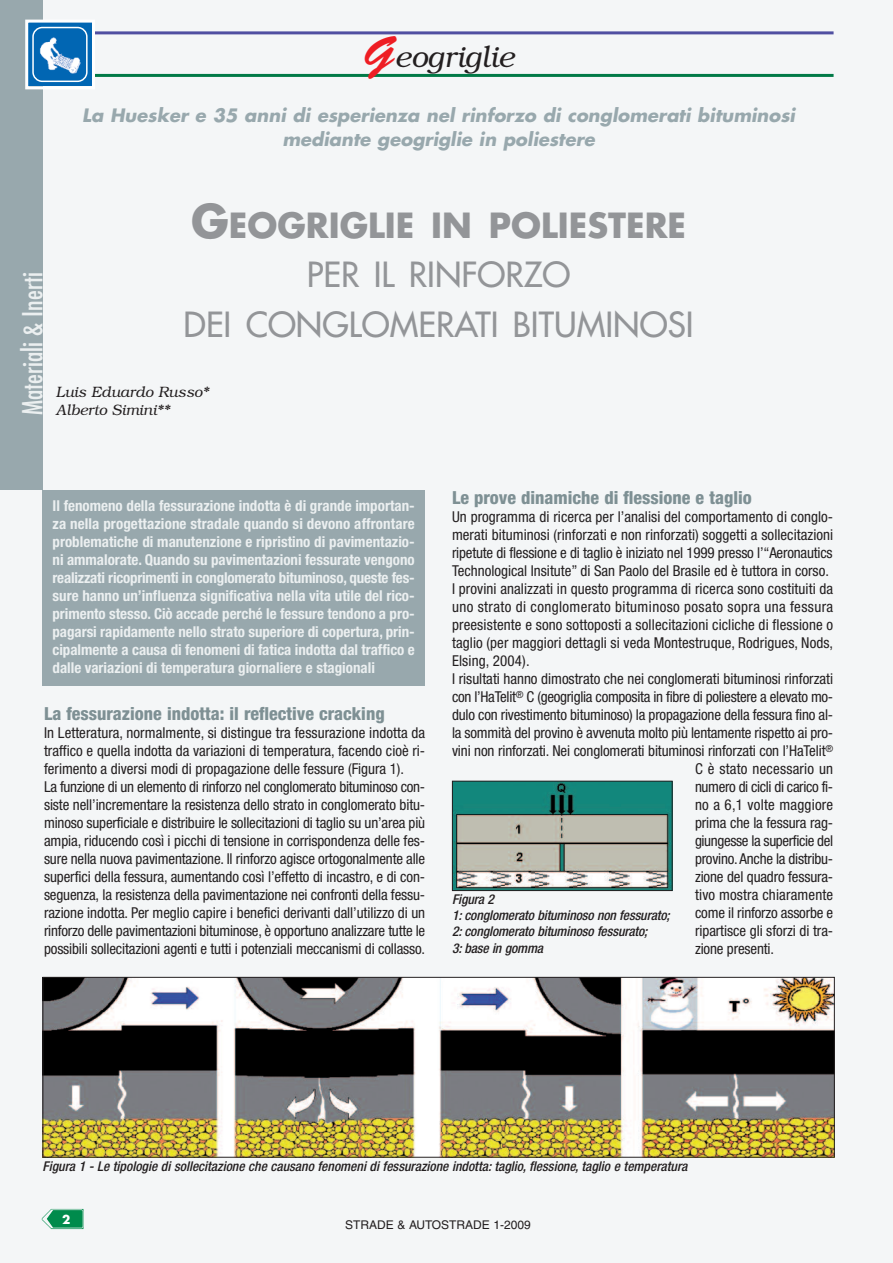
<style>
.page{position:relative;width:893px;height:1263px;background:#f4f6f7}
.page>*{position:absolute;margin:0;border:0;box-sizing:border-box;transform-origin:0 0}
.t1{font:33.75px/49.5px "Futura";color:#939598;text-align:center}
.t2{font:italic 300 30px "Bookman";color:#231f20}
.t3{font:condensed 27px "Futura";color:#ebeff0}
.t4{font:italic 700 18px/23.4px "Futura";color:#98a8ad;text-align:center}
.t5{font:800 condensed 18px "Helvetica Neue";color:#7e9094}
.t6{font:condensed 15px/18px "Helvetica Neue";letter-spacing:-.005em;color:#231f20}
.t7{font:700 condensed 15px/18px "Helvetica Neue";color:#ebeff0;text-align:justify}
.t8{font:condensed 15px "Helvetica Neue";letter-spacing:.025em;color:#231f20}
.t9{font:condensed 15px "Helvetica Neue";letter-spacing:-.025em;color:#231f20}
.t10{font:condensed 15px "Helvetica Neue";letter-spacing:.015em;color:#231f20}
.t11{font:italic 300 15px/18px "Bookman";color:#231f20}
.t12{font:italic 500 condensed 13.5px/16.2px "Helvetica Neue";color:#231f20}
.t13{font:12px "Helvetica";color:#231f20}
.t14{font:700 12px "Futura";color:#fff}
.s1{font-family:"Brush Script";font-weight:400;font-style:normal;font-size:45px;color:#ee1d23}
.s2{font-weight:700;font-size:45px}
.s3{font-weight:700}
</style>
<div class="page">
<img style="left:42px;top:1209px;width:41px;height:20px">
<div style="left:43px;top:490px;width:382px;height:195px;background:#98a8ad"></div>
<hr style="left:44px;top:31px;width:790px;height:3px;background:#504fa1">
<hr style="left:44px;top:74px;width:790px;height:3px;background:#017a47">
<div style="left:0;top:0;width:42px;height:490px;background:#98a8ad"></div>
<div style="left:28px;top:23px;width:64px;height:63px;background:#0166b3"></div>
<div style="left:25px;top:20px;width:70px;height:69px;border:3px solid #fff"></div>
<svg style="left:32px;top:27px;width:56px;height:55px"></svg>
<img style="left:45px;top:979px;width:788px;height:176px">
<div style="left:43px;top:977px;width:792px;height:180px;border:1px solid #231f20"></div>
<img style="left:454px;top:783px;width:217px;height:106px">
<div style="left:452px;top:781px;width:221px;height:110px;border:1px solid #231f20"></div>
<h2 class="t2" style="left:363px;top:40px;width:152px"><span class="s1">G</span>eogriglie</h2>
<p class="t4" style="left:82px;top:105px;width:714px">La Huesker e 35 anni di esperienza nel rinforzo di conglomerati bituminosi mediante geogriglie in poliestere</p>
<h3 class="t3" style="left:20px;top:415px;width:144px;rotate:-90deg">Materiali &amp; Inerti</h3>
<h1 class="t1" style="left:184px;top:203px;width:512px"><span class="s2">G</span><span class="s3">EOGRIGLIE IN POLIESTERE<br></span>PER IL RINFORZO<br>DEI CONGLOMERATI BITUMINOSI</h1>
<p class="t11" style="left:56px;top:383px;width:154px">Luis Eduardo Russo*<br>Alberto Simini**</p>
<p class="t7" style="left:53px;top:498px;width:364px">Il fenomeno della fessurazione indotta è di grande importan&shy;za nella progettazione stradale quando si devono affrontare problematiche di manutenzione e ripristino di pavimentazio&shy;ni ammalorate. Quando su pavimentazioni fessurate vengono realizzati ricoprimenti in conglomerato bituminoso, queste fes&shy;sure hanno un’influenza significativa nella vita utile del rico&shy;primento stesso. Ciò accade perché le fessure tendono a pro&shy;pagarsi rapidamente nello strato superiore di copertura, prin&shy;cipalmente a causa di fenomeni di fatica indotta dal traffico e dalle variazioni di temperatura giornaliere e stagionali</p>
<p class="t5" style="left:44px;top:707px;width:342px">La fessurazione indotta: il reflective cracking</p>
<p class="t6" style="left:44px;top:725px;width:383px">In Letteratura, normalmente, si distingue tra fessurazione indotta da traffico e quella indotta da variazioni di temperatura, facendo cioè ri&shy;ferimento a diversi modi di propagazione delle fessure (Figura 1).<br>La funzione di un elemento di rinforzo nel conglomerato bituminoso con&shy;siste nell’incrementare la resistenza dello strato in conglomerato bitu&shy;minoso superficiale e distribuire le sollecitazioni di taglio su un’area più ampia, riducendo così i picchi di tensione in corrispondenza delle fes&shy;sure nella nuova pavimentazione. Il rinforzo agisce ortogonalmente alle superfici della fessura, aumentando così l’effetto di incastro, e di con&shy;seguenza, la resistenza della pavimentazione nei confronti della fessu&shy;razione indotta. Per meglio capire i benefici derivanti dall’utilizzo di un rinforzo delle pavimentazioni bituminose, è opportuno analizzare tutte le possibili sollecitazioni agenti e tutti i potenziali meccanismi di collasso.</p>
<p class="t5" style="left:452px;top:491px;width:301px">Le prove dinamiche di flessione e taglio</p>
<p class="t6" style="left:452px;top:509px;width:383px">Un programma di ricerca per l’analisi del comportamento di conglo-</p>
<p class="t6" style="left:452px;top:527px;width:383px">merati bituminosi (rinforzati e non rinforzati) soggetti a sollecitazioni</p>
<p class="t6" style="left:452px;top:545px;width:382px">ripetute di flessione e di taglio è iniziato nel 1999 presso l’“Aeronautics</p>
<p class="t6" style="left:452px;top:563px;width:378px">Technological Insitute” di San Paolo del Brasile ed è tuttora in corso.</p>
<p class="t6" style="left:452px;top:581px;width:383px">I provini analizzati in questo programma di ricerca sono costituiti da</p>
<p class="t8" style="left:452px;top:601px;width:383px">uno strato di conglomerato bituminoso posato sopra una fessura</p>
<p class="t6" style="left:452px;top:617px;width:383px">preesistente e sono sottoposti a sollecitazioni cicliche di flessione o</p>
<p class="t6" style="left:452px;top:635px;width:383px">taglio (per maggiori dettagli si veda Montestruque, Rodrigues, Nods,</p>
<p class="t6" style="left:452px;top:653px;width:79px">Elsing, 2004).</p>
<p class="t6" style="left:452px;top:671px;width:383px">I risultati hanno dimostrato che nei conglomerati bituminosi rinforzati</p>
<p class="t6" style="left:452px;top:689px;width:383px">con l’HaTelit<sup>®</sup> C (geogriglia composita in fibre di poliestere a elevato mo-</p>
<p class="t6" style="left:452px;top:707px;width:383px">dulo con rivestimento bituminoso) la propagazione della fessura fino al-</p>
<p class="t6" style="left:452px;top:725px;width:383px">la sommità del provino è avvenuta molto più lentamente rispetto ai pro-</p>
<p class="t6" style="left:452px;top:743px;width:383px">vini non rinforzati. Nei conglomerati bituminosi rinforzati con l’HaTelit<sup>®</sup></p>
<p class="t10" style="left:695px;top:763px;width:140px">C è stato necessario un</p>
<p class="t9" style="left:695px;top:781px;width:140px">numero di cicli di carico fi-</p>
<p class="t10" style="left:695px;top:799px;width:140px">no a 6,1 volte maggiore</p>
<p class="t6" style="left:695px;top:815px;width:140px">prima che la fessura rag-</p>
<p class="t9" style="left:695px;top:835px;width:140px">giungesse la superficie del</p>
<p class="t6" style="left:695px;top:851px;width:140px">provino. Anche la distribu-</p>
<p class="t6" style="left:695px;top:869px;width:140px">zione del quadro fessura-</p>
<p class="t6" style="left:695px;top:887px;width:140px">tivo mostra chiaramente</p>
<p class="t6" style="left:695px;top:905px;width:140px">come il rinforzo assorbe e</p>
<p class="t6" style="left:695px;top:923px;width:140px">ripartisce gli sforzi di tra-</p>
<p class="t6" style="left:695px;top:941px;width:81px">zione presenti.</p>
<p class="t12" style="left:452px;top:892px;width:219px">Figura 2<br>1: conglomerato bituminoso non fessurato;<br>2: conglomerato bituminoso fessurato;<br>3: base in gomma</p>
<p class="t12" style="left:43px;top:1159px;width:646px">Figura 1 - Le tipologie di sollecitazione che causano fenomeni di fessurazione indotta: taglio, flessione, taglio e temperatura</p>
<p class="t14" style="left:62px;top:1214px;width:10px">2</p>
<p class="t13" style="left:345px;top:1220px;width:187px">STRADE &amp; AUTOSTRADE 1-2009</p>
</div>
